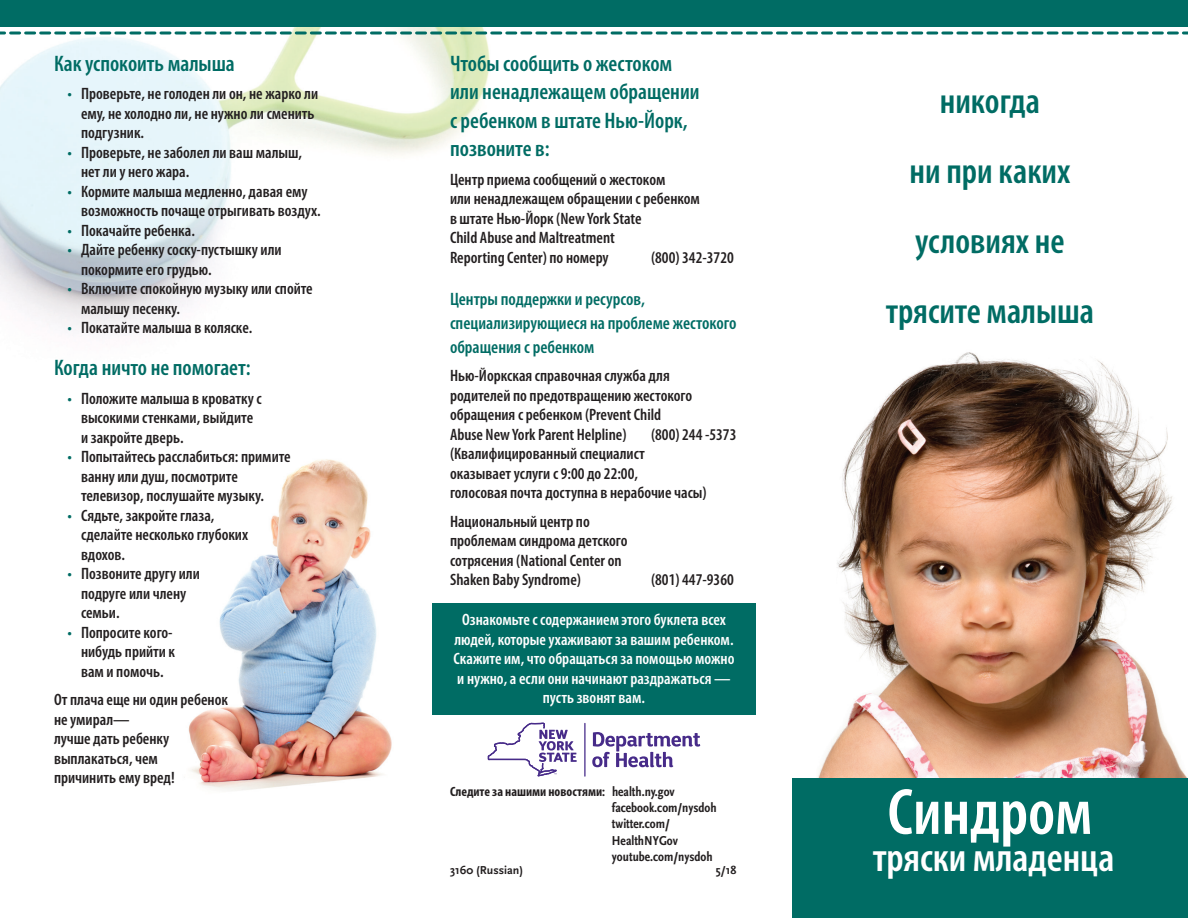
<style>
.page{position:relative;width:1188px;height:918px;background:#fff}
.page>*{position:absolute;margin:0;border:0;box-sizing:border-box;transform-origin:0 0}
.Subhead_1{font:600 condensed 66px "Myriad Pro";color:#fff}
.Subhead_1-2{font:600 condensed 40.5px "Myriad Pro";color:#fff}
.Subhead_1-3{font:600 condensed 36px "Myriad Pro";color:#006c64}
.Subhead_1-4{font:600 condensed 22.5px/28.5px "Myriad Pro";color:#006c64}
.Body_text{font:600 condensed 18px/24px "Myriad Pro";color:#006c64}
.Hanging_indent{font:600 condensed 16.5px/19.5px "Myriad Pro";color:#231f20}
.Body_text-2{font:600 condensed 16.5px/19.5px "Myriad Pro";color:#231f20}
.Hanging_indent-2{font:600 condensed 16.5px/19.5px "Myriad Pro";color:#fff;text-align:center}
.text{font:13.5px/16.2px "Scala Sans Bold Con";color:#231f20}
.Body_text-3{font:700 12px "Scala Sans";color:#231f20}
.s1{color:#006c64}
.s2{font-family:"Myriad Pro";font-weight:700;font-stretch:condensed}
</style>
<div class="page">
<img style="left:818px;top:352px;width:370px;height:426px">
<img style="left:188px;top:459px;width:204px;height:332px">
<img style="left:0;top:27px;width:496px;height:303px">
<div style="left:792px;top:778px;width:396px;height:140px;background:#006c64"></div>
<div style="left:432px;top:603px;width:324px;height:112px;background:#006c64"></div>
<div style="left:0;top:0;width:1188px;height:27px;background:#006c64"></div>
<svg style="left:592px;top:732px;width:108px;height:35px"></svg>
<hr style="left:584px;top:723px;width:2px;height:54px;background:#472b89">
<svg style="left:488px;top:723px;width:89px;height:53px"></svg>
<svg style="left:0;top:32px;width:1188px;height:2px;background:#398d86"></svg>
<p class="Subhead_1-4" style="left:54px;top:50px;width:182px">Как успокоить малыша</p>
<p class="Hanging_indent" style="left:81px;top:84px;width:239px;text-indent:-14px"><span class="s1">•</span> Проверьте, не голоден ли он, не жарко ли ему, не холодно ли, не нужно ли сменить подгузник.</p>
<p class="Hanging_indent" style="left:81px;top:143px;width:223px;text-indent:-14px"><span class="s1">•</span> Проверьте, не заболел ли ваш малыш, нет ли у него жара.</p>
<p class="Hanging_indent" style="left:81px;top:182px;width:241px;text-indent:-14px"><span class="s1">•</span> Кормите малыша медленно, давая ему возможность почаще отрыгивать воздух.</p>
<p class="Hanging_indent" style="left:68px;top:221px;width:129px"><span class="s1">•</span> Покачайте ребенка.</p>
<p class="Hanging_indent" style="left:81px;top:240px;width:202px;text-indent:-14px"><span class="s1">•</span> Дайте ребенку соску-пустышку или покормите его грудью.</p>
<p class="Hanging_indent" style="left:81px;top:279px;width:233px;text-indent:-14px"><span class="s1">•</span> Включите спокойную музыку или спойте малышу песенку.</p>
<p class="Hanging_indent" style="left:68px;top:318px;width:186px"><span class="s1">•</span> Покатайте малыша в коляске.</p>
<p class="Subhead_1-4" style="left:54px;top:354px;width:198px">Когда ничто не помогает:</p>
<p class="Hanging_indent" style="left:81px;top:389px;width:182px;text-indent:-14px"><span class="s1">•</span> Положите малыша в кроватку с высокими стенками, выйдите и закройте дверь.</p>
<p class="Hanging_indent" style="left:81px;top:447px;width:211px;text-indent:-14px"><span class="s1">•</span> Попытайтесь расслабиться: примите ванну или душ, посмотрите телевизор, послушайте музыку.</p>
<p class="Hanging_indent" style="left:81px;top:506px;width:169px;text-indent:-14px"><span class="s1">•</span> Сядьте, закройте глаза, сделайте несколько глубоких вдохов.</p>
<p class="Hanging_indent" style="left:81px;top:564px;width:120px;text-indent:-14px"><span class="s1">•</span> Позвоните другу или подруге или члену семьи.</p>
<p class="Hanging_indent" style="left:81px;top:623px;width:96px;text-indent:-14px"><span class="s1">•</span> Попросите кого&shy;нибудь прийти к вам и помочь.</p>
<p class="Hanging_indent" style="left:54px;top:690px;width:175px">От плача еще ни один ребенок не умирал—<br>лучше дать ребенку выплакаться, чем<br>причинить ему вред!</p>
<p class="Subhead_1-4" style="left:450px;top:50px;width:251px">Чтобы сообщить о жестоком или ненадлежащем обращении с ребенком в штате Нью-Йорк, позвоните в:</p>
<p class="Body_text-2" style="left:450px;top:170px;width:251px">Центр приема сообщений о жестоком<br>или ненадлежащем обращении с ребенком в штате Нью-Йорк (New York State<br>Child Abuse and Maltreatment<br>Reporting Center) по номеру</p>
<p class="Body_text-2" style="left:651px;top:248px;width:84px">(800) 342-3720</p>
<p class="Body_text" style="left:450px;top:287px;width:288px">Центры поддержки и ресурсов, специализирующиеся на проблеме жестокого обращения с ребенком</p>
<p class="Body_text-2" style="left:450px;top:366px;width:244px">Нью-Йоркская справочная служба для родителей по предотвращению жестокого обращения с ребенком (Prevent Child Abuse New York Parent Helpline)</p>
<p class="Body_text-2" style="left:651px;top:425px;width:87px">(800) 244 -5373</p>
<p class="Body_text-2" style="left:450px;top:444px;width:258px">(Квалифицированный специалист оказывает услуги с 9:00 до 22:00,<br>голосовая почта доступна в нерабочие часы)</p>
<p class="Body_text-2" style="left:450px;top:512px;width:179px">Национальный центр по проблемам синдрома детского сотрясения (National Center on<br>Shaken Baby Syndrome)</p>
<p class="Body_text-2" style="left:651px;top:570px;width:84px">(801) 447-9360</p>
<p class="Hanging_indent-2" style="left:454px;top:610px;width:282px">Ознакомьте с содержанием этого буклета всех людей, которые ухаживают за вашим ребенком.<br>Скажите им, что обращаться за помощью можно и нужно, а если они начинают раздражаться — пусть звонят вам.</p>
<p class="text" style="left:612px;top:784px;width:106px;text-indent:-162px"><span class="s2">Следите за нашими новостями</span>: health.ny.gov facebook.com/nysdoh twitter.com/<br>HealthNYGov youtube.com/nysdoh</p>
<p class="Body_text-3" style="left:450px;top:864px;width:75px">3160 (Russian)</p>
<p class="Body_text-3" style="left:716px;top:864px;width:22px">5/18</p>
<p class="Subhead_1-3" style="left:940px;top:81px;width:102px">никогда</p>
<p class="Subhead_1-3" style="left:910px;top:151px;width:162px">ни при каких</p>
<p class="Subhead_1-3" style="left:915px;top:221px;width:151px">условиях не</p>
<p class="Subhead_1-3" style="left:886px;top:291px;width:210px">трясите малыша</p>
<p class="Subhead_1" style="left:888px;top:776px;width:206px">Синдром</p>
<p class="Subhead_1-2" style="left:873px;top:836px;width:243px">тряски младенца</p>
</div>
